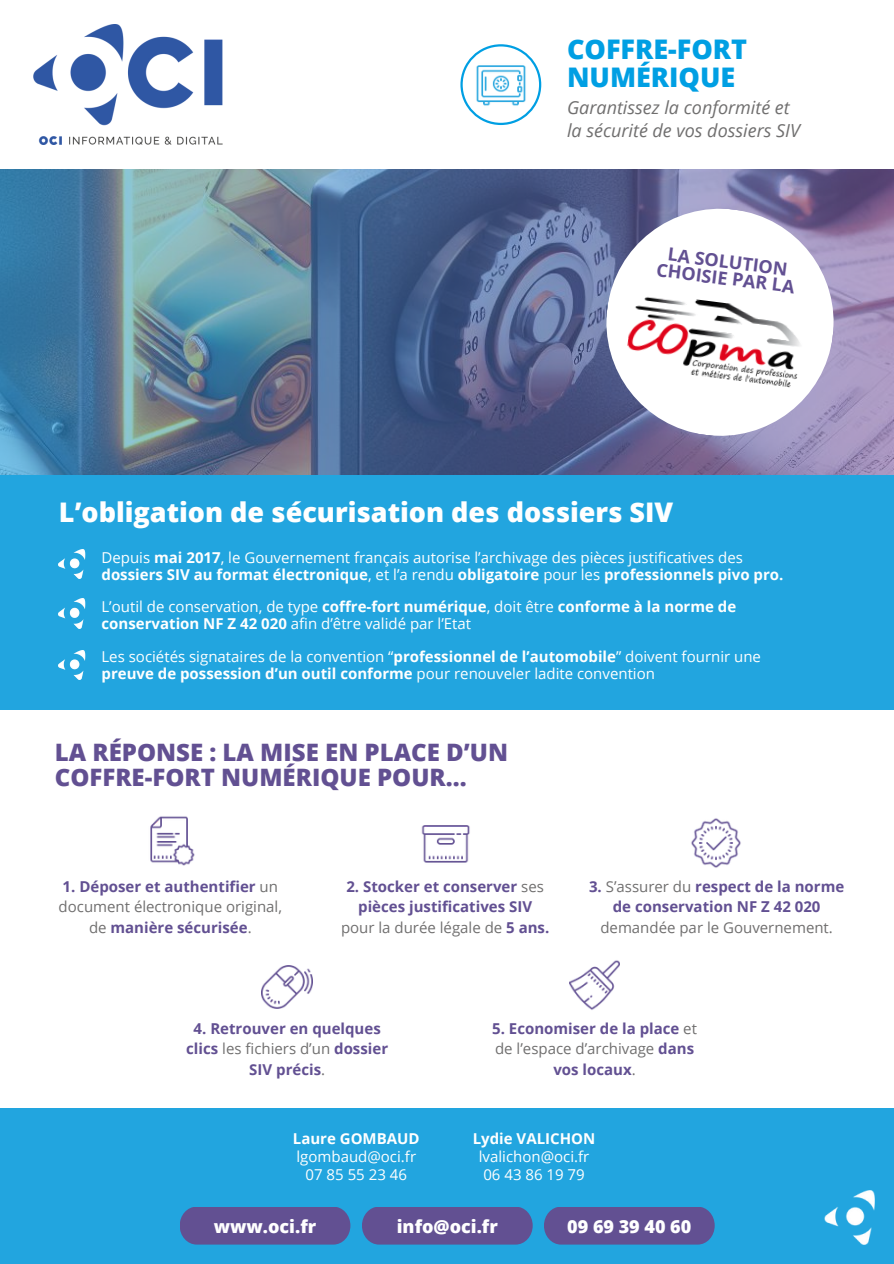
<style>
.page{position:relative;width:894px;height:1264px;background:#fff}
.page>*{position:absolute;margin:0;border:0;box-sizing:border-box;transform-origin:0 0}
.t1{font:800 27px "Open Sans";color:#fff}
.t2{font:800 27px/28.2px "Open Sans";color:#009fe3}
.t3{font:800 24px/24.8px "Open Sans";color:#625092}
.t4{font:italic 18px/22.5px "Open Sans";color:#706f6f}
.t5{font:800 18px "Open Sans";color:#fff}
.t6{font:700 18px/16.8px "Open Sans";color:#625092;text-align:center}
.t7{font:15px/16.8px "Open Sans";color:#fff}
.t8{font:700 15px/20.2px "Open Sans";color:#625092;text-align:center}
.t9{font:700 15px "Open Sans";color:#fff}
.s1{font-weight:700}
.s2{font-weight:400;color:#706f6f}
</style>
<div class="page">
<img style="left:0;top:170px;width:893px;height:305px">
<div style="left:0;top:475px;width:893px;height:234px;background:#22a5df"></div>
<div style="left:0;top:1108px;width:893px;height:155px;background:#22a5df"></div>
<img style="left:34px;top:25px;width:189px;height:120px">
<svg style="left:460px;top:44px;width:81px;height:81px"></svg>
<img style="left:150px;top:816px;width:45px;height:50px">
<img style="left:421px;top:825px;width:49px;height:38px">
<img style="left:691px;top:818px;width:50px;height:50px">
<img style="left:261px;top:965px;width:51px;height:43px">
<img style="left:569px;top:960px;width:50px;height:50px">
<img style="left:59px;top:549px;width:27px;height:29px">
<img style="left:59px;top:599px;width:27px;height:29px">
<img style="left:59px;top:650px;width:27px;height:29px">
<img style="left:475px;top:59px;width:51px;height:51px">
<img style="left:824px;top:1190px;width:50px;height:54px">
<div style="left:180px;top:1206px;width:170px;height:38px;background:#625092;border-radius:18px"></div>
<div style="left:362px;top:1206px;width:170px;height:38px;background:#625092;border-radius:18px"></div>
<div style="left:544px;top:1206px;width:170px;height:38px;background:#625092;border-radius:18px"></div>
<svg style="left:599px;top:202px;width:241px;height:241px"></svg>
<img style="left:624px;top:291px;width:182px;height:97px">
<p class="t2" style="left:567px;top:34px;width:181px">COFFRE-FORT<br>NUMÉRIQUE</p>
<p class="t4" style="left:567px;top:96px;width:234px">Garantissez la conformité et la sécurité de vos dossiers SIV</p>
<p class="t6" style="left:659px;top:244px;width:140px;rotate:7deg">LA SOLUTION<br>CHOISIE PAR LA</p>
<p class="t1" style="left:59px;top:493px;width:615px">L’obligation de sécurisation des dossiers SIV</p>
<p class="t7" style="left:101px;top:548px;width:683px">Depuis <span class="s1">mai 2017</span>, le Gouvernement français autorise l’archivage des pièces justificatives des <span class="s1">dossiers SIV au format électronique</span>, et l’a rendu <span class="s1">obligatoire</span> pour les <span class="s1">professionnels pivo pro.</span></p>
<p class="t7" style="left:101px;top:598px;width:636px">L’outil de conservation, de type <span class="s1">coffre-fort numérique</span>, doit être <span class="s1">conforme à la norme de conservation NF Z 42 020</span> afin d’être validé par l’Etat</p>
<p class="t7" style="left:101px;top:648px;width:660px">Les sociétés signataires de la convention “<span class="s1">professionnel de l’automobile</span>” doivent fournir une <span class="s1">preuve de possession d’un outil conforme</span> pour renouveler ladite convention</p>
<p class="t3" style="left:55px;top:739px;width:454px">LA RÉPONSE : LA MISE EN PLACE D’UN<br>COFFRE-FORT NUMÉRIQUE POUR...</p>
<p class="t8" style="left:59px;top:876px;width:225px">1. Déposer et authentifier <span class="s2">un document électronique original, de</span> manière sécurisée<span class="s2">.</span></p>
<p class="t8" style="left:341px;top:876px;width:210px">2. Stocker et conserver <span class="s2">ses </span>pièces justificatives SIV <span class="s2">pour la durée légale de</span> 5 ans.</p>
<p class="t8" style="left:589px;top:876px;width:257px">3. <span class="s2">S’assurer du</span> respect de la norme de conservation NF Z 42 020 <span class="s2">demandée par le Gouvernement.</span></p>
<p class="t8" style="left:186px;top:1018px;width:203px">4. Retrouver en quelques clics <span class="s2">les fichiers d’un</span> dossier<br>SIV précis<span class="s2">.</span></p>
<p class="t8" style="left:492px;top:1018px;width:206px">5. Economiser de la place <span class="s2">et de l’espace d’archivage</span> dans vos locaux<span class="s2">.</span></p>
<p class="t9" style="left:293px;top:1127px;width:128px">Laure GOMBAUD</p>
<p class="t7" style="left:296px;top:1147px;width:121px">lgombaud@oci.fr</p>
<p class="t7" style="left:305px;top:1165px;width:103px">07 85 55 23 46</p>
<p class="t9" style="left:472px;top:1127px;width:124px">Lydie VALICHON</p>
<p class="t7" style="left:478px;top:1147px;width:112px">lvalichon@oci.fr</p>
<p class="t7" style="left:483px;top:1165px;width:103px">06 43 86 19 79</p>
<p class="t5" style="left:214px;top:1213px;width:104px">www.oci.fr</p>
<p class="t5" style="left:396px;top:1213px;width:102px">info@oci.fr</p>
<p class="t5" style="left:567px;top:1213px;width:126px">09 69 39 40 60</p>
</div>
